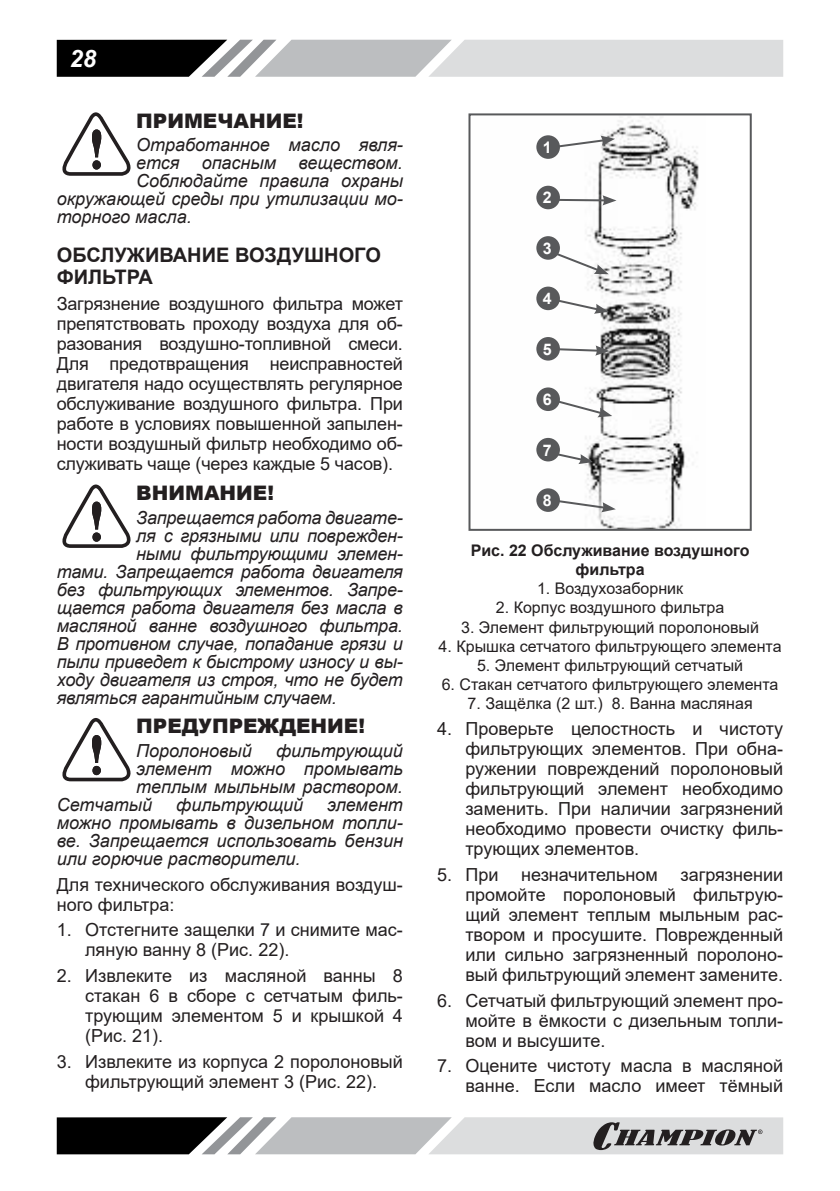
<style>
.page{position:relative;width:840px;height:1191px;background:#fff}
.page>*{position:absolute;margin:0;border:0;box-sizing:border-box;transform-origin:0 0}
.t1{font:italic 700 24px "Arial";color:#fff}
.t2{font:900 20px "Arial";color:#231f20}
.t3{font:700 20px/22px "Arial";color:#231f20}
.t4{font:18px/20px "Arial";color:#231f20;text-align:justify}
.t5{font:italic 18px/18px "Arial";letter-spacing:-.01em;color:#231f20;text-align:justify}
.t6{font:16px "Arial";color:#231f20}
.t7{font:700 16px/19.2px "Arial";color:#231f20;text-align:center}
.t8{font:700 16px "Arial";color:#fff}
</style>
<div class="page">
<svg style="left:57px;top:40px;width:725px;height:37px;background:#a7a8a9"></svg>
<svg style="left:57px;top:1117px;width:725px;height:37px;background:#9c9c9d"></svg>
<svg style="left:62px;top:112px;width:69px;height:64px"></svg>
<svg style="left:62px;top:484px;width:69px;height:64px"></svg>
<svg style="left:62px;top:718px;width:69px;height:63px"></svg>
<img style="left:536px;top:116px;width:163px;height:412px">
<div style="left:468px;top:113px;width:283px;height:418px;border:2px solid #58595b"></div>
<svg style="left:553px;top:136px;width:61px;height:14px"></svg>
<hr style="left:547px;top:199px;width:58px;height:2px;background:#58595b">
<svg style="left:602px;top:195px;width:14px;height:10px"></svg>
<svg style="left:545px;top:248px;width:63px;height:26px"></svg>
<svg style="left:545px;top:296px;width:63px;height:18px"></svg>
<svg style="left:557px;top:345px;width:52px;height:11px"></svg>
<svg style="left:548px;top:397px;width:64px;height:20px"></svg>
<svg style="left:543px;top:449px;width:49px;height:15px"></svg>
<svg style="left:541px;top:497px;width:74px;height:15px"></svg>
<div style="left:536px;top:135px;width:23px;height:24px;background:#58595b;border-radius:50%"></div>
<div style="left:536px;top:186px;width:23px;height:23px;background:#58595b;border-radius:50%"></div>
<div style="left:536px;top:236px;width:23px;height:24px;background:#58595b;border-radius:50%"></div>
<div style="left:536px;top:286px;width:23px;height:24px;background:#58595b;border-radius:50%"></div>
<div style="left:536px;top:337px;width:23px;height:23px;background:#58595b;border-radius:50%"></div>
<div style="left:536px;top:387px;width:23px;height:24px;background:#58595b;border-radius:50%"></div>
<div style="left:536px;top:438px;width:23px;height:23px;background:#58595b;border-radius:50%"></div>
<div style="left:536px;top:488px;width:23px;height:24px;background:#58595b;border-radius:50%"></div>
<h1 class="t1" style="left:70px;top:44px;width:28px">28</h1>
<p class="t2" style="left:136px;top:106px;width:169px">ПРИМЕЧАНИЕ!</p>
<p class="t5" style="left:136px;top:136px;width:268px">Отработанное масло явля-</p>
<p class="t5" style="left:136px;top:154px;width:268px">ется опасным веществом.</p>
<p class="t5" style="left:136px;top:172px;width:268px">Соблюдайте правила охраны</p>
<p class="t5" style="left:57px;top:190px;width:347px">окружающей среды при утилизации мо-</p>
<p class="t5" style="left:57px;top:208px;width:136px">торного масла.</p>
<p class="t3" style="left:57px;top:245px;width:325px">ОБСЛУЖИВАНИЕ ВОЗДУШНОГО<br>ФИЛЬТРА</p>
<p class="t4" style="left:57px;top:294px;width:347px">Загрязнение воздушного фильтра может препятствовать проходу воздуха для об&shy;разования воздушно-топливной смеси.<br>Для предотвращения неисправностей двигателя надо осуществлять регулярное обслуживание воздушного фильтра. При работе в условиях повышенной запылен&shy;ности воздушный фильтр необходимо об&shy;служивать чаще (через каждые 5 часов).</p>
<p class="t2" style="left:136px;top:478px;width:139px">ВНИМАНИЕ!</p>
<p class="t5" style="left:136px;top:508px;width:268px">Запрещается работа двигате-</p>
<p class="t5" style="left:136px;top:526px;width:268px">ля с грязными или поврежден-</p>
<p class="t5" style="left:136px;top:544px;width:268px">ными фильтрующими элемен-</p>
<p class="t5" style="left:57px;top:562px;width:347px">тами. Запрещается работа двигателя</p>
<p class="t5" style="left:57px;top:580px;width:347px">без фильтрующих элементов. Запре-</p>
<p class="t5" style="left:57px;top:598px;width:347px">щается работа двигателя без масла в</p>
<p class="t5" style="left:57px;top:616px;width:347px">масляной ванне воздушного фильтра.</p>
<p class="t5" style="left:57px;top:634px;width:347px">В противном случае, попадание грязи и</p>
<p class="t5" style="left:57px;top:652px;width:347px">пыли приведет к быстрому износу и вы-</p>
<p class="t5" style="left:57px;top:670px;width:347px">ходу двигателя из строя, что не будет</p>
<p class="t5" style="left:57px;top:688px;width:281px">являться гарантийным случаем.</p>
<p class="t2" style="left:136px;top:711px;width:230px">ПРЕДУПРЕЖДЕНИЕ!</p>
<p class="t5" style="left:136px;top:742px;width:117px">Поролоновый</p>
<p class="t5" style="left:276px;top:742px;width:128px">фильтрующий</p>
<p class="t5" style="left:136px;top:760px;width:268px">элемент можно промывать</p>
<p class="t5" style="left:136px;top:778px;width:268px">теплым мыльным раствором.</p>
<p class="t5" style="left:57px;top:796px;width:97px">Сетчатый</p>
<p class="t5" style="left:176px;top:796px;width:128px">фильтрующий</p>
<p class="t5" style="left:57px;top:796px;width:347px;text-indent:270px">элемент можно промывать в дизельном топли&shy;ве. Запрещается использовать бензин или горючие растворители.</p>
<p class="t4" style="left:57px;top:874px;width:347px">Для технического обслуживания воздуш&shy;ного фильтра:</p>
<p class="t4" style="left:85px;top:920px;width:319px;text-indent:-28px">1. Отстегните защелки 7 и снимите мас&shy;ляную ванну 8 (Рис. 22).</p>
<p class="t4" style="left:85px;top:965px;width:319px;text-indent:-28px">2. Извлеките из масляной ванны 8 стакан 6 в сборе с сетчатым филь&shy;трующим элементом 5 и крышкой 4 (Рис. 21).</p>
<p class="t4" style="left:57px;top:1051px;width:347px;text-align:center">3. Извлеките из корпуса 2 поролоновый фильтрующий элемент 3 (Рис. 22).</p>
<p class="t8" style="left:542px;top:138px;width:10px">1</p>
<p class="t8" style="left:542px;top:188px;width:10px">2</p>
<p class="t8" style="left:542px;top:237px;width:10px">3</p>
<p class="t8" style="left:542px;top:289px;width:10px">4</p>
<p class="t8" style="left:542px;top:340px;width:10px">5</p>
<p class="t8" style="left:542px;top:388px;width:10px">6</p>
<p class="t8" style="left:542px;top:441px;width:10px">7</p>
<p class="t8" style="left:542px;top:491px;width:10px">8</p>
<p class="t7" style="left:470px;top:540px;width:280px">Рис. 22 Обслуживание воздушного фильтра</p>
<p class="t6" style="left:536px;top:577px;width:148px">1. Воздухозаборник</p>
<p class="t6" style="left:495px;top:597px;width:230px">2. Корпус воздушного фильтра</p>
<p class="t6" style="left:461px;top:616px;width:299px">3. Элемент фильтрующий поролоновый</p>
<p class="t6" style="left:438px;top:635px;width:344px">4. Крышка сетчатого фильтрующего элемента</p>
<p class="t6" style="left:476px;top:654px;width:267px">5. Элемент фильтрующий сетчатый</p>
<p class="t6" style="left:441px;top:673px;width:338px">6. Стакан сетчатого фильтрующего элемента</p>
<p class="t6" style="left:467px;top:693px;width:286px">7. Защёлка (2 шт.) 8. Ванна масляная</p>
<p class="t4" style="left:465px;top:718px;width:319px;text-indent:-28px">4. Проверьте целостность и чистоту фильтрующих элементов. При обна&shy;ружении повреждений поролоновый фильтрующий элемент необходимо заменить. При наличии загрязнений необходимо провести очистку филь&shy;трующих элементов.</p>
<p class="t4" style="left:437px;top:864px;width:63px">5. При</p>
<p class="t4" style="left:521px;top:864px;width:138px">незначительном</p>
<p class="t4" style="left:465px;top:864px;width:319px;text-indent:215px">загрязнении промойте поролоновый фильтрую&shy;щий элемент теплым мыльным рас&shy;твором и просушите. Поврежденный или сильно загрязненный поролоно&shy;вый фильтрующий элемент замените.</p>
<p class="t4" style="left:465px;top:990px;width:319px;text-indent:-28px">6. Сетчатый фильтрующий элемент про&shy;мойте в ёмкости с дизельным топли&shy;вом и высушите.</p>
<p class="t4" style="left:437px;top:1055px;width:347px;text-align:right">7. Оцените чистоту масла в масляной ванне. Если масло имеет тёмный</p>
</div>
